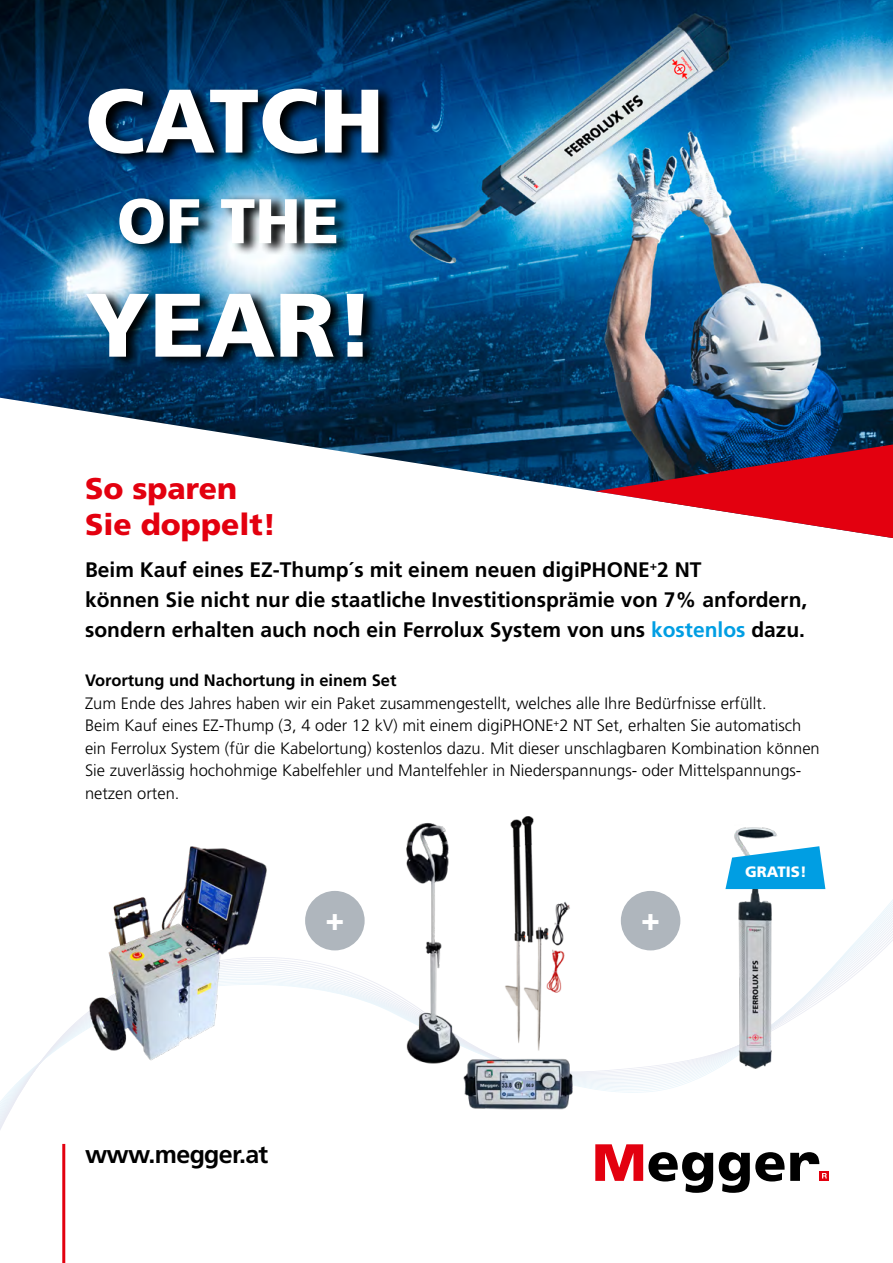
<style>
.page{position:relative;width:893px;height:1263px;background:#fff}
.page>*{position:absolute;margin:0;border:0;box-sizing:border-box;transform-origin:0 0}
.t1{font:900 90px "Frutiger LT Pro";color:#fff}
.t2{font:900 63px "Frutiger LT Pro";color:#fff}
.t3{font:900 31.5px "Frutiger LT Pro";color:#fff}
.t4{font:900 30px/36px "Frutiger LT Pro";color:#e3000f}
.t5{font:700 25.05px "Frutiger LT Pro";letter-spacing:-.025em;color:#000}
.t6{font:700 21px/30px "Frutiger LT Pro";color:#000}
.t7{font:300 16.5px/22.5px "Frutiger LT Pro";color:#000}
.t8{font:700 16.5px "Frutiger LT Pro";color:#000}
.t9{font:900 15px "Frutiger LT Pro";color:#fff}
.s1{color:#009ee3}
</style>
<div class="page">
<svg style="left:0;top:886px;width:893px;height:377px"></svg>
<img style="left:0;top:0;width:893px;height:492px">
<svg style="left:595px;top:444px;width:298px;height:94px"></svg>
<hr style="left:62px;top:1144px;width:3px;height:119px;background:#e3000f">
<div style="left:819px;top:1171px;width:10px;height:10px;background:#e3000f"></div>
<svg style="left:595px;top:1144px;width:118px;height:49px"></svg>
<svg style="left:719px;top:1152px;width:65px;height:41px"></svg>
<svg style="left:790px;top:1152px;width:37px;height:29px"></svg>
<svg style="left:88px;top:84px;width:308px;height:83px;background:#002b52"></svg>
<img style="left:86px;top:289px;width:295px;height:81px">
<img style="left:118px;top:193px;width:235px;height:64px">
<img style="left:69px;top:846px;width:210px;height:230px">
<img style="left:487px;top:816px;width:106px;height:241px">
<img style="left:383px;top:823px;width:97px;height:247px">
<img style="left:460px;top:1055px;width:117px;height:61px">
<img style="left:722px;top:827px;width:64px;height:248px">
<div style="left:305px;top:891px;width:60px;height:59px;background:#afb6bd;border-radius:50%"></div>
<div style="left:621px;top:891px;width:59px;height:59px;background:#afb6bd;border-radius:50%"></div>
<svg style="left:725px;top:846px;width:100px;height:43px"></svg>
<h1 class="t1" style="left:85px;top:67px;width:300px">CATCH</h1>
<h2 class="t2" style="left:117px;top:183px;width:224px">OF THE</h2>
<h1 class="t1" style="left:85px;top:271px;width:291px">YEAR!</h1>
<h3 class="t4" style="left:85px;top:470px;width:193px">So sparen<br>Sie doppelt!</h3>
<p class="t6" style="left:85px;top:554px;width:724px">Beim Kauf eines EZ-Thump´s mit einem neuen digiPHONE<sup>+</sup>2 NT<br>können Sie nicht nur die staatliche Investitionsprämie von 7% anfordern, sondern erhalten auch noch ein Ferrolux System von uns <span class="s1">kostenlos</span> dazu.</p>
<p class="t8" style="left:85px;top:671px;width:313px">Vorortung und Nachortung in einem Set</p>
<p class="t7" style="left:85px;top:692px;width:736px">Zum Ende des Jahres haben wir ein Paket zusammengestellt, welches alle Ihre Bedürfnisse erfüllt.<br>Beim Kauf eines EZ-Thump (3, 4 oder 12 kV) mit einem digiPHONE<sup>+</sup>2 NT Set, erhalten Sie automatisch ein Ferrolux System (für die Kabelortung) kostenlos dazu. Mit dieser unschlagbaren Kombination können Sie zuverlässig hochohmige Kabelfehler und Mantelfehler in Niederspannungs- oder Mittelspannungs&shy;netzen orten.</p>
<h3 class="t3" style="left:325px;top:900px;width:20px">+</h3>
<h3 class="t3" style="left:641px;top:900px;width:20px">+</h3>
<h3 class="t5" style="left:85px;top:1139px;width:185px">www.megger.at</h3>
<p class="t9" style="left:745px;top:862px;width:63px">GRATIS!</p>
</div>
